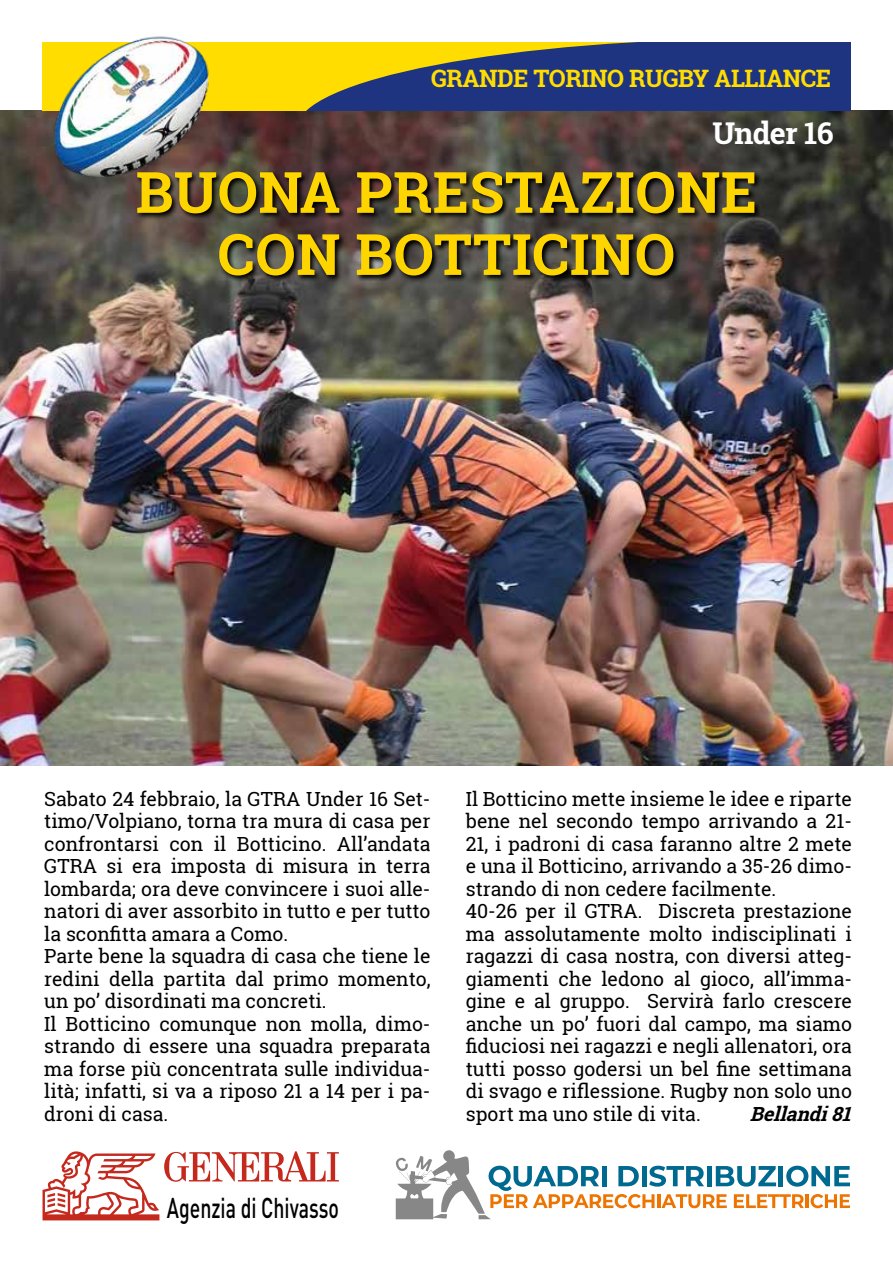
<style>
.page{position:relative;width:893px;height:1263px;background:#fff}
.page>*{position:absolute;margin:0;border:0;box-sizing:border-box;transform-origin:0 0}
.t1{font:700 57px/62.1px "Roboto Slab";letter-spacing:.01em;color:#ffd500;text-align:center}
.t2{font:700 30px "Roboto Slab";letter-spacing:-.02em;color:#fff}
.t3{font:500 28.35px "DIN Pro";color:#000;scale:.69 1}
.t4{font:700 24px "Roboto Slab";letter-spacing:-.02em;color:#fd0}
.t5{font:19.5px/22.5px "Roboto Slab";color:#000}
.t6{font:italic 700 19.5px "Roboto Slab";color:#000}
</style>
<div class="page">
<img style="left:0;top:111px;width:893px;height:654px">
<svg style="left:396px;top:1150px;width:454px;height:69px"></svg>
<svg style="left:43px;top:1151px;width:296px;height:69px"></svg>
<div style="left:43px;top:43px;width:807px;height:68px;background:#fd0"></div>
<svg style="left:306px;top:43px;width:544px;height:68px"></svg>
<img style="left:49px;top:36px;width:168px;height:155px">
<svg style="left:135px;top:170px;width:627px;height:113px"></svg>
<p class="t4" style="left:431px;top:61px;width:402px">GRANDE TORINO RUGBY ALLIANCE</p>
<h2 class="t2" style="left:712px;top:113px;width:123px">Under 16</h2>
<h1 class="t1" style="left:136px;top:160px;width:623px">BUONA PRESTAZIONE<br>CON BOTTICINO</h1>
<p class="t5" style="left:44px;top:787px;width:388px">Sabato 24 febbraio, la GTRA Under 16 Set&shy;timo/Volpiano, torna tra mura di casa per confrontarsi con il Botticino. All’andata GTRA si era imposta di misura in terra lombarda; ora deve convincere i suoi alle&shy;natori di aver assorbito in tutto e per tutto la sconfitta amara a Como.<br>Parte bene la squadra di casa che tiene le redini della partita dal primo momento, un po’ disordinati ma concreti.<br>Il Botticino comunque non molla, dimo&shy;strando di essere una squadra preparata ma forse più concentrata sulle individua&shy;lità; infatti, si va a riposo 21 a 14 per i pa&shy;droni di casa.</p>
<p class="t5" style="left:466px;top:787px;width:388px">Il Botticino mette insieme le idee e riparte bene nel secondo tempo arrivando a 21- 21, i padroni di casa faranno altre 2 mete e una il Botticino, arrivando a 35-26 dimo&shy;strando di non cedere facilmente.<br>40-26 per il GTRA. Discreta prestazione ma assolutamente molto indisciplinati i ragazzi di casa nostra, con diversi atteg&shy;giamenti che ledono al gioco, all’imma&shy;gine e al gruppo. Servirà farlo crescere anche un po’ fuori dal campo, ma siamo fiduciosi nei ragazzi e negli allenatori, ora tutti posso godersi un bel fine settimana di svago e riflessione. Rugby non solo uno sport ma uno stile di vita.</p>
<p class="t6" style="left:750px;top:1100px;width:109px">Bellandi81</p>
<h3 class="t3" style="left:167px;top:1189px;width:251px">Agenzia di Chivasso</h3>
</div>
